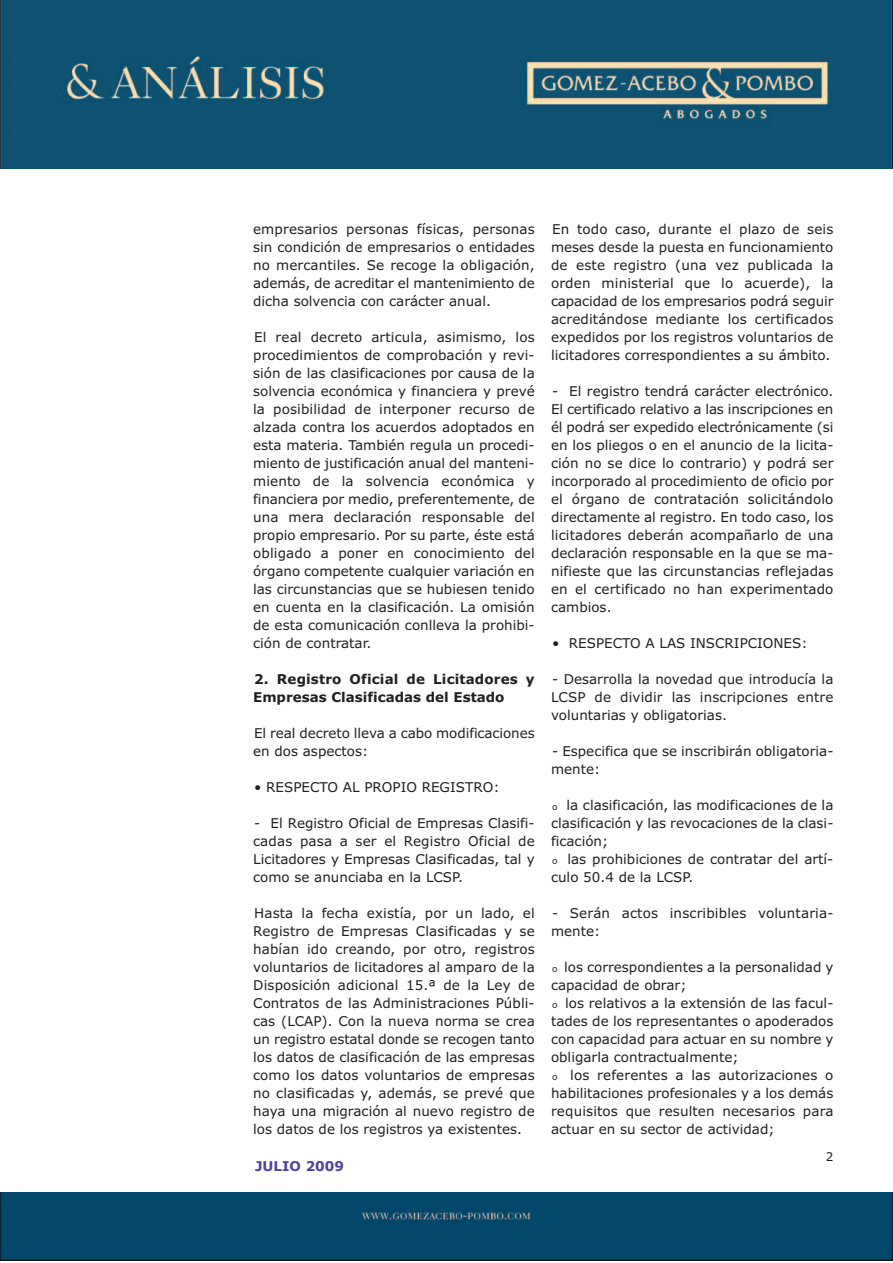
<style>
.page{position:relative;width:893px;height:1263px;background:#fff}
.page>*{position:absolute;margin:0;border:0;box-sizing:border-box;transform-origin:0 0}
.t1{font:13.5px/18px "Verdana";color:#231f20;text-align:justify}
.t2{font:700 13.5px/18px "Verdana";color:#231f20}
.t3{font:700 13.5px "Verdana";color:#4e449c}
.t4{font:12px "Verdana";color:#231f20}
.s1{font-size:9px}
</style>
<div class="page">
<div style="left:0;top:1193px;width:893px;height:68px;background:#04496a"></div>
<img style="left:0;top:0;width:893px;height:168px">
<p class="t1" style="left:253px;top:220px;width:283px">empresarios personas físicas, personas sin condición de empresarios o entidades no mercantiles. Se recoge la obligación, además, de acreditar el mantenimiento de dicha solvencia con carácter anual.</p>
<p class="t1" style="left:253px;top:328px;width:283px">El real decreto articula, asimismo, los procedimientos de comprobación y revi&shy;sión de las clasificaciones por causa de la solvencia económica y financiera y prevé la posibilidad de interponer recurso de alzada contra los acuerdos adoptados en esta materia. También regula un procedi&shy;miento de justificación anual del manteni&shy;miento de la solvencia económica y financiera por medio, preferentemente, de una mera declaración responsable del propio empresario. Por su parte, éste está obligado a poner en conocimiento del órgano competente cualquier variación en las circunstancias que se hubiesen tenido en cuenta en la clasificación. La omisión de esta comunicación conlleva la prohibi&shy;ción de contratar.</p>
<p class="t2" style="left:253px;top:670px;width:283px">2. Registro Oficial de Licitadores y<br>Empresas Clasificadas del Estado</p>
<p class="t1" style="left:253px;top:724px;width:283px">El real decreto lleva a cabo modificaciones en dos aspectos:</p>
<p class="t1" style="left:254px;top:778px;width:247px">• RESPECTO AL PROPIO REGISTRO:</p>
<p class="t1" style="left:253px;top:814px;width:283px">- El Registro Oficial de Empresas Clasifi&shy;cadas pasa a ser el Registro Oficial de Licitadores y Empresas Clasificadas, tal y como se anunciaba en la LCSP.</p>
<p class="t1" style="left:253px;top:904px;width:283px">Hasta la fecha existía, por un lado, el Registro de Empresas Clasificadas y se habían ido creando, por otro, registros voluntarios de licitadores al amparo de la Disposición adicional 15.ª de la Ley de Contratos de las Administraciones Públi&shy;cas (LCAP). Con la nueva norma se crea un registro estatal donde se recogen tanto los datos de clasificación de las empresas como los datos voluntarios de empresas no clasificadas y, además, se prevé que haya una migración al nuevo registro de los datos de los registros ya existentes.</p>
<p class="t3" style="left:255px;top:1159px;width:90px">JULIO 2009</p>
<p class="t1" style="left:551px;top:220px;width:284px">En todo caso, durante el plazo de seis meses desde la puesta en funcionamiento de este registro (una vez publicada la orden ministerial que lo acuerde), la capacidad de los empresarios podrá seguir acreditándose mediante los certificados expedidos por los registros voluntarios de licitadores correspondientes a su ámbito.</p>
<p class="t1" style="left:551px;top:382px;width:284px">- El registro tendrá carácter electrónico.<br>El certificado relativo a las inscripciones en él podrá ser expedido electrónicamente (si en los pliegos o en el anuncio de la licita&shy;ción no se dice lo contrario) y podrá ser incorporado al procedimiento de oficio por el órgano de contratación solicitándolo directamente al registro. En todo caso, los licitadores deberán acompañarlo de una declaración responsable en la que se ma&shy;nifieste que las circunstancias reflejadas en el certificado no han experimentado cambios.</p>
<p class="t1" style="left:552px;top:634px;width:257px">• RESPECTO A LAS INSCRIPCIONES:</p>
<p class="t1" style="left:551px;top:670px;width:284px">- Desarrolla la novedad que introducía la LCSP de dividir las inscripciones entre voluntarias y obligatorias.</p>
<p class="t1" style="left:551px;top:742px;width:284px">- Especifica que se inscribirán obligatoria&shy;mente:</p>
<p class="t1" style="left:551px;top:796px;width:284px;text-align:left"><span class="s1">o</span> la clasificación, las modificaciones de la clasificación y las revocaciones de la clasi&shy;ficación;<br><span class="s1">o</span> las prohibiciones de contratar del artí&shy;culo 50.4 de la LCSP.</p>
<p class="t1" style="left:551px;top:904px;width:284px">- Serán actos inscribibles voluntaria&shy;mente:</p>
<p class="t1" style="left:551px;top:958px;width:284px;text-align:left"><span class="s1">o</span> los correspondientes a la personalidad y capacidad de obrar;<br><span class="s1">o</span> los relativos a la extensión de las facul&shy;tades de los representantes o apoderados con capacidad para actuar en su nombre y obligarla contractualmente;<br><span class="s1">o</span> los referentes a las autorizaciones o habilitaciones profesionales y a los demás requisitos que resulten necesarios para actuar en su sector de actividad;</p>
<p class="t4" style="left:826px;top:1150px;width:9px">2</p>
</div>
